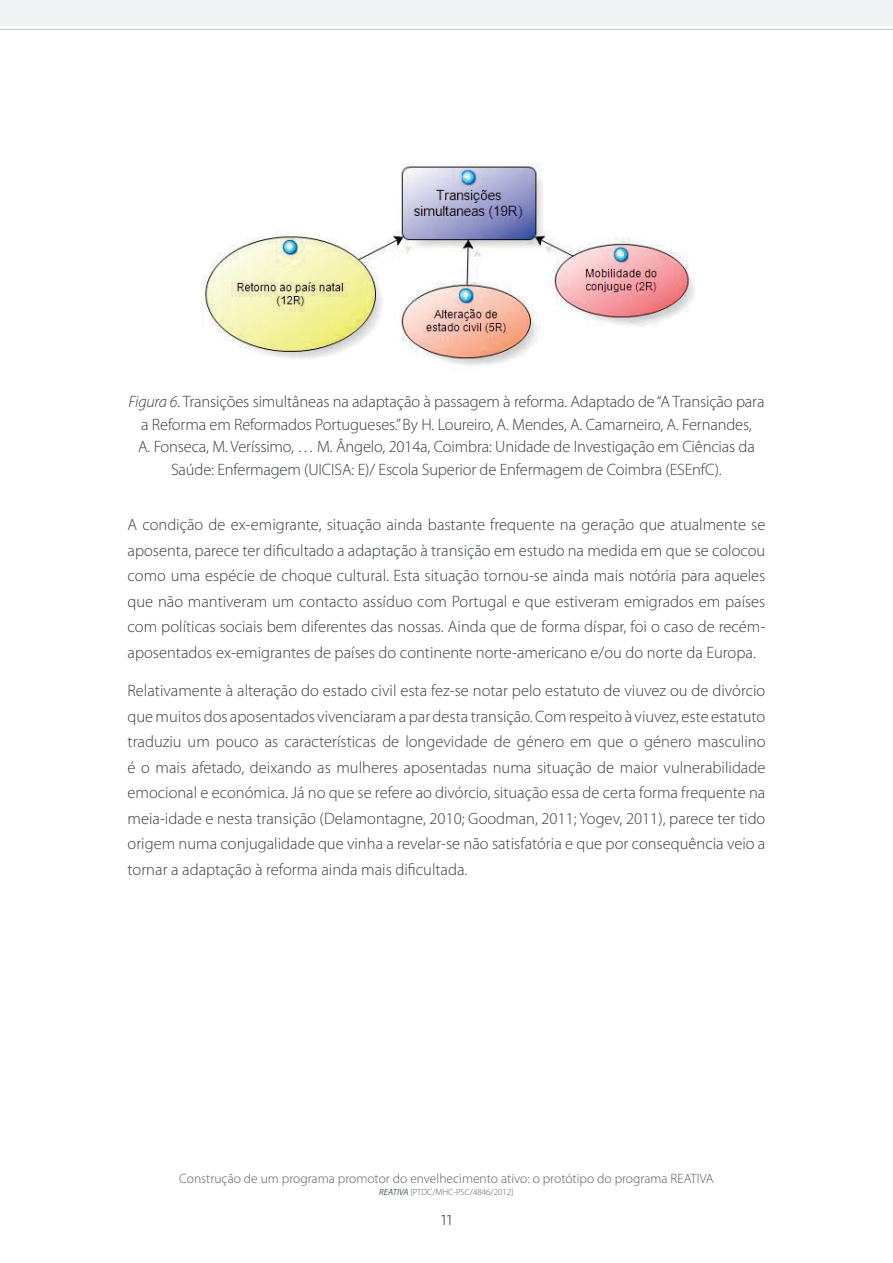
<style>
.page{position:relative;width:893px;height:1263px;background:#fff}
.page>*{position:absolute;margin:0;border:0;box-sizing:border-box;transform-origin:0 0}
.t1{font:300 16.5px/25.5px "Myriad Pro";letter-spacing:-.01em;color:#363b40;text-align:justify}
.t2{font:300 15px "Sanuk";color:#363b40}
.t3{font:300 13.5px "Myriad Pro";color:#545c61}
.t4{font:300 9px "Myriad Pro";color:#545c61}
.s1{font-style:italic}
.s2{font-weight:400;font-style:italic}
</style>
<div class="page">
<hr style="left:0;top:29px;width:893px;height:1px;background:#b9c7cf">
<div style="left:0;top:0;width:893px;height:26px;background:#f2f3f4"></div>
<img style="left:202px;top:163px;width:493px;height:204px">
<p class="t1" style="left:128px;top:391px;width:637px;line-height:22.5px;text-align:center"><span class="s1">Figura 6</span>. Transições simultâneas na adaptação à passagem à reforma. Adaptado de “A Transição para a Reforma em Reformados Portugueses.” By H. Loureiro, A. Mendes, A. Camarneiro, A. Fernandes,<br>A. Fonseca, M. Veríssimo, … M. Ângelo, 2014a, Coimbra: Unidade de Investigação em Ciências da Saúde: Enfermagem (UICISA: E)/ Escola Superior de Enfermagem de Coimbra (ESEnfC).</p>
<p class="t1" style="left:128px;top:512px;width:639px">A condição de ex-emigrante, situação ainda bastante frequente na geração que atualmente se aposenta, parece ter dificultado a adaptação à transição em estudo na medida em que se colocou como uma espécie de choque cultural. Esta situação tornou-se ainda mais notória para aqueles que não mantiveram um contacto assíduo com Portugal e que estiveram emigrados em países com políticas sociais bem diferentes das nossas. Ainda que de forma díspar, foi o caso de recém&shy;aposentados ex-emigrantes de países do continente norte-americano e/ou do norte da Europa.</p>
<p class="t1" style="left:128px;top:678px;width:639px">Relativamente à alteração do estado civil esta fez-se notar pelo estatuto de viuvez ou de divórcio que muitos dos aposentados vivenciaram a par desta transição. Com respeito à viuvez, este estatuto traduziu um pouco as características de longevidade de género em que o género masculino é o mais afetado, deixando as mulheres aposentadas numa situação de maior vulnerabilidade emocional e económica. Já no que se refere ao divórcio, situação essa de certa forma frequente na meia-idade e nesta transição (Delamontagne, 2010; Goodman, 2011; Yogev, 2011), parece ter tido origem numa conjugalidade que vinha a revelar-se não satisfatória e que por consequência veio a tornar a adaptação à reforma ainda mais dificultada.</p>
<p class="t3" style="left:179px;top:1170px;width:536px">Construção de um programa promotor do envelhecimento ativo: o protótipo do programa REATIVA</p>
<p class="t4" style="left:379px;top:1187px;width:136px"><span class="s2">REATIVA</span> [PTDC/MHC-PSC/4846/2012]</p>
<p class="t2" style="left:441px;top:1210px;width:13px">11</p>
</div>
